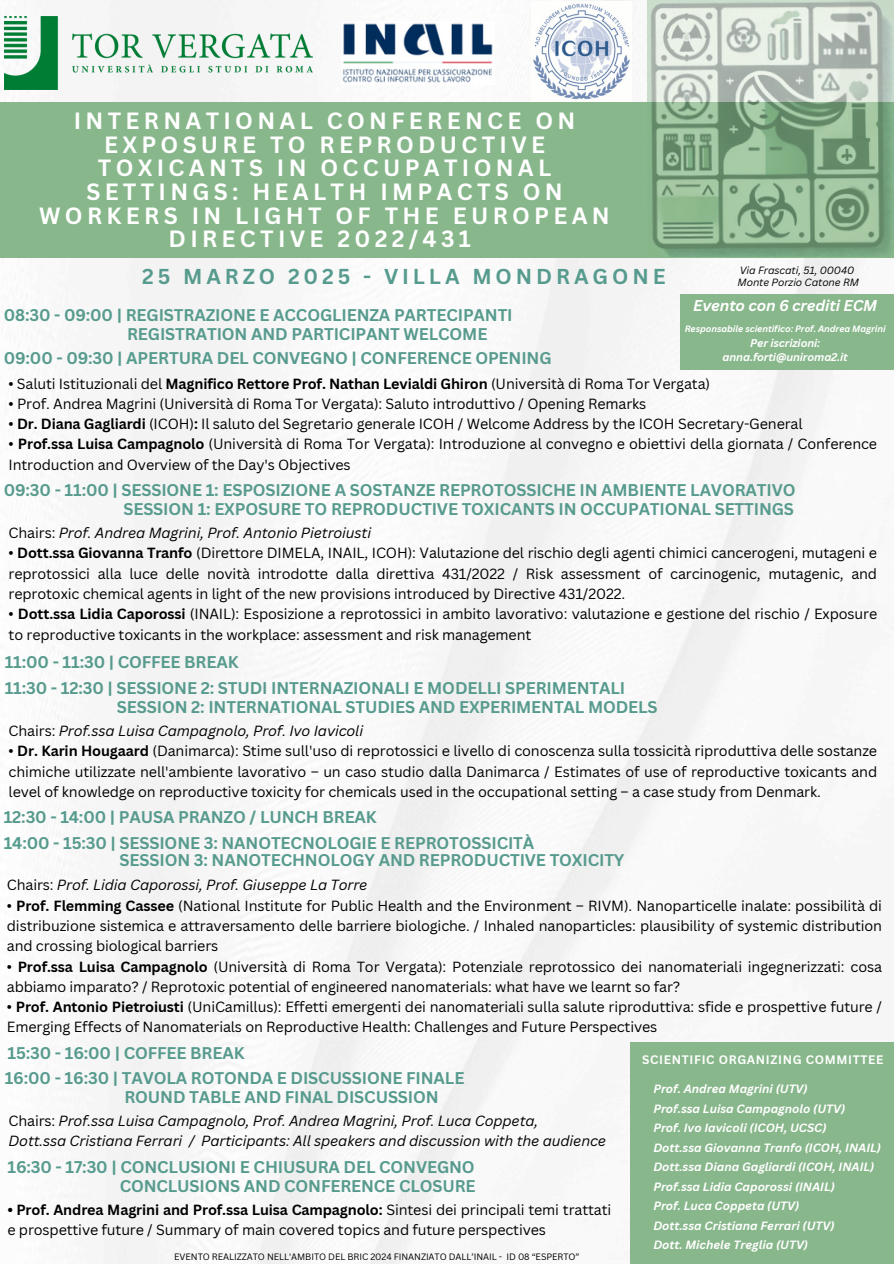
<style>
.page{position:relative;width:894px;height:1264px;background:#fff}
.page>*{position:absolute;margin:0;border:0;box-sizing:border-box;transform-origin:0 0}
.t1{font:700 22.8px/23.7px "Canva Sans";letter-spacing:.185em;color:#fff;text-align:center}
.t2{font:700 21px "Canva Sans";letter-spacing:.185em;color:#579b8e}
.t3{font:700 16.5px/19.2px "Canva Sans";letter-spacing:-.01em;color:#579b8e}
.t4{font:italic 700 15.15px "Canva Sans";letter-spacing:-.01em;color:#fff}
.t5{font:14.4px/20.2px "Canva Sans";letter-spacing:-.01em;color:#000}
.t6{font:italic 14.4px/20.2px "Canva Sans";letter-spacing:-.01em;color:#000}
.t7{font:700 12px "Canva Sans";letter-spacing:.055em;color:#fff}
.t8{font:italic 700 11.7px/19.5px "Canva Sans";color:#fff}
.t9{font:italic 700 10.95px "Canva Sans";letter-spacing:-.01em;color:#fff}
.t10{font:italic 10.2px/12px "Canva Sans";letter-spacing:-.01em;color:#000}
.t11{font:9px "Canva Sans";letter-spacing:-.01em;color:#000}
.t12{font:italic 700 9px "Canva Sans";letter-spacing:-.01em;color:#fff}
.s1{font-weight:700}
.s2{font-style:normal}
.s3{font-weight:700;font-style:italic}
</style>
<div class="page">
<img style="left:0;top:0;width:893px;height:1263px">
<div style="left:0;top:102px;width:893px;height:155px;background:#88b78b"></div>
<img style="left:647px;top:0;width:246px;height:256px">
<div style="left:630px;top:1041px;width:263px;height:222px;background:#88b78b"></div>
<img style="left:341px;top:21px;width:153px;height:63px">
<img style="left:531px;top:2px;width:100px;height:100px">
<img style="left:5px;top:16px;width:307px;height:73px">
<div style="left:679px;top:294px;width:214px;height:76px;background:#88b78b"></div>
<h1 class="t1" style="left:39px;top:108px;width:572px">INTERNATIONAL CONFERENCE ON<br>EXPOSURE TO REPRODUCTIVE<br>TOXICANTS IN OCCUPATIONAL<br>SETTINGS: HEALTH IMPACTS ON<br>WORKERS IN LIGHT OF THE EUROPEAN<br>DIRECTIVE 2022/431</h1>
<p class="t2" style="left:142px;top:261px;width:524px">25 MARZO 2025 - VILLA MONDRAGONE</p>
<h3 class="t10" style="left:737px;top:264px;width:123px">Via Frascati, 51, 00040<br>Monte Porzio Catone RM</h3>
<h2 class="t4" style="left:693px;top:295px;width:185px">Evento con 6 crediti ECM</h2>
<h4 class="t12" style="left:684px;top:322px;width:202px">Responsabile scientifico: Prof. Andrea Magrini</h4>
<h2 class="t9" style="left:749px;top:336px;width:72px">Per iscrizioni:</h2>
<h3 class="t9" style="left:722px;top:349px;width:127px">anna.forti@uniroma2.it</h3>
<p class="t3" style="left:127px;top:305px;width:387px;text-indent:-123px">08:30 - 09:00 | REGISTRAZIONE E ACCOGLIENZA PARTECIPANTI<br>REGISTRATION AND PARTICIPANT WELCOME</p>
<h6 class="t3" style="left:4px;top:347px;width:549px">09:00 - 09:30 | APERTURA DEL CONVEGNO | CONFERENCE OPENING</h6>
<p class="t5" style="left:9px;top:373px;width:703px">• Saluti Istituzionali del <span class="s1">Magnifico Rettore Prof. Nathan Levialdi Ghiron</span> (Università di Roma Tor Vergata)</p>
<p class="t5" style="left:9px;top:393px;width:639px">• Prof. Andrea Magrini (Università di Roma Tor Vergata): Saluto introduttivo / Opening Remarks</p>
<p class="t5" style="left:9px;top:413px;width:795px">• <span class="s1">Dr. Diana Gagliardi</span> (ICOH)<span class="s1">:</span> Il saluto del Segretario generale ICOH / Welcome Address by the ICOH Secretary-General</p>
<p class="t5" style="left:9px;top:433px;width:869px">• <span class="s1">Prof.ssa Luisa Campagnolo</span> (Università di Roma Tor Vergata): Introduzione al convegno e obiettivi della giornata / Conference<br>Introduction and Overview of the Day's Objectives</p>
<p class="t3" style="left:4px;top:480px;width:793px;text-align:right">09:30 - 11:00 | SESSIONE 1: ESPOSIZIONE A SOSTANZE REPROTOSSICHE IN AMBIENTE LAVORATIVO<br>SESSION 1: EXPOSURE TO REPRODUCTIVE TOXICANTS IN OCCUPATIONAL SETTINGS</p>
<p class="t6" style="left:9px;top:522px;width:364px"><span class="s2">Chairs:</span> Prof. Andrea Magrini, Prof. Antonio Pietroiusti</p>
<p class="t5" style="left:9px;top:543px;width:869px;text-align:justify">• <span class="s1">Dott.ssa Giovanna Tranfo</span> (Direttore DIMELA, INAIL, ICOH): Valutazione del rischio degli agenti chimici cancerogeni, mutageni e reprotossici alla luce delle novità introdotte dalla direttiva 431/2022 / Risk assessment of carcinogenic, mutagenic, and reprotoxic chemical agents in light of the new provisions introduced by Directive 431/2022.</p>
<p class="t5" style="left:9px;top:603px;width:869px">• <span class="s1">Dott.ssa Lidia Caporossi</span> (INAIL): Esposizione a reprotossici in ambito lavorativo: valutazione e gestione del rischio / Exposure to reproductive toxicants in the workplace: assessment and risk management</p>
<p class="t3" style="left:5px;top:651px;width:235px">11:00 - 11:30 | COFFEE BREAK</p>
<h2 class="t3" style="left:117px;top:678px;width:542px;text-indent:-112px">11:30 - 12:30 | SESSIONE 2: STUDI INTERNAZIONALI E MODELLI SPERIMENTALI<br>SESSION 2: INTERNATIONAL STUDIES AND EXPERIMENTAL MODELS</h2>
<h2 class="t6" style="left:9px;top:720px;width:356px"><span class="s2">Chairs:</span> Prof.ssa Luisa Campagnolo, Prof. Ivo Iavicoli</h2>
<h2 class="t5" style="left:9px;top:740px;width:869px;text-align:justify">• <span class="s1">Dr. Karin Hougaard</span> (Danimarca): Stime sull'uso di reprotossici e livello di conoscenza sulla tossicità riproduttiva delle sostanze chimiche utilizzate nell'ambiente lavorativo – un caso studio dalla Danimarca / Estimates of use of reproductive toxicants and level of knowledge on reproductive toxicity for chemicals used in the occupational setting – a case study from Denmark.</h2>
<h3 class="t3" style="left:4px;top:807px;width:374px">12:30 - 14:00 | PAUSA PRANZO / LUNCH BREAK</h3>
<h2 class="t3" style="left:120px;top:833px;width:506px;line-height:16.8px;text-indent:-116px">14:00 - 15:30 | SESSIONE 3: NANOTECNOLOGIE E REPROTOSSICITÀ<br>SESSION 3: NANOTECHNOLOGY AND REPRODUCTIVE TOXICITY</h2>
<h3 class="t6" style="left:7px;top:874px;width:362px"><span class="s2">Chairs:</span> Prof. Lidia Caporossi, Prof. Giuseppe La Torre</h3>
<h3 class="t5" style="left:7px;top:895px;width:876px;text-align:justify">• <span class="s1">Prof. Flemming Cassee</span> (National Institute for Public Health and the Environment – RIVM). Nanoparticelle inalate: possibilità di distribuzione sistemica e attraversamento delle barriere biologiche. / Inhaled nanoparticles: plausibility of systemic distribution and crossing biological barriers</h3>
<h3 class="t5" style="left:7px;top:955px;width:876px">• <span class="s1">Prof.ssa Luisa Campagnolo</span> (Università di Roma Tor Vergata): Potenziale reprotossico dei nanomateriali ingegnerizzati: cosa abbiamo imparato? / Reprotoxic potential of engineered nanomaterials: what have we learnt so far?</h3>
<h3 class="t5" style="left:7px;top:996px;width:876px">• <span class="s1">Prof. Antonio Pietroiusti</span> (UniCamillus): Effetti emergenti dei nanomateriali sulla salute riproduttiva: sfide e prospettive future /<br>Emerging Effects of Nanomaterials on Reproductive Health: Challenges and Future Perspectives</h3>
<h2 class="t3" style="left:7px;top:1042px;width:238px">15:30 - 16:00 | COFFEE BREAK</h2>
<h2 class="t3" style="left:124px;top:1067px;width:341px;text-indent:-120px">16:00 - 16:30 | TAVOLA ROTONDA E DISCUSSIONE FINALE<br>ROUND TABLE AND FINAL DISCUSSION</h2>
<h3 class="t6" style="left:9px;top:1110px;width:599px"><span class="s2">Chairs:</span> Prof.ssa Luisa Campagnolo, Prof. Andrea Magrini, Prof. Luca Coppeta,<br>Dott.ssa Cristiana Ferrari / Participants: All speakers and discussion with the audience</h3>
<h2 class="t3" style="left:7px;top:1156px;width:469px;text-align:right">16:30 - 17:30 | CONCLUSIONI E CHIUSURA DEL CONVEGNO<br>CONCLUSIONS AND CONFERENCE CLOSURE</h2>
<h2 class="t5" style="left:7px;top:1199px;width:605px"><span class="s3">•</span> <span class="s1">Prof. Andrea Magrini and Prof.ssa Luisa Campagnolo:</span> Sintesi dei principali temi trattati e prospettive future / Summary of main covered topics and future perspectives</h2>
<p class="t7" style="left:642px;top:1051px;width:243px">SCIENTIFIC ORGANIZING COMMITTEE</p>
<p class="t8" style="left:653px;top:1079px;width:229px">Prof. Andrea Magrini (UTV)<br>Prof.ssa Luisa Campagnolo (UTV)<br>Prof. Ivo Iavicoli (ICOH, UCSC)<br>Dott.ssa Giovanna Tranfo (ICOH, INAIL)<br>Dott.ssa Diana Gagliardi (ICOH, INAIL)<br>Prof.ssa Lidia Caporossi (INAIL)<br>Prof. Luca Coppeta (UTV)<br>Dott.ssa Cristiana Ferrari (UTV)</p>
<h1 class="t8" style="left:653px;top:1235px;width:156px">Dott. Michele Treglia (UTV)</h1>
<h5 class="t11" style="left:174px;top:1250px;width:406px">EVENTO REALIZZATO NELL'AMBITO DEL BRIC 2024 FINANZIATO DALL’INAIL - ID 08 “ESPERTO”</h5>
</div>
